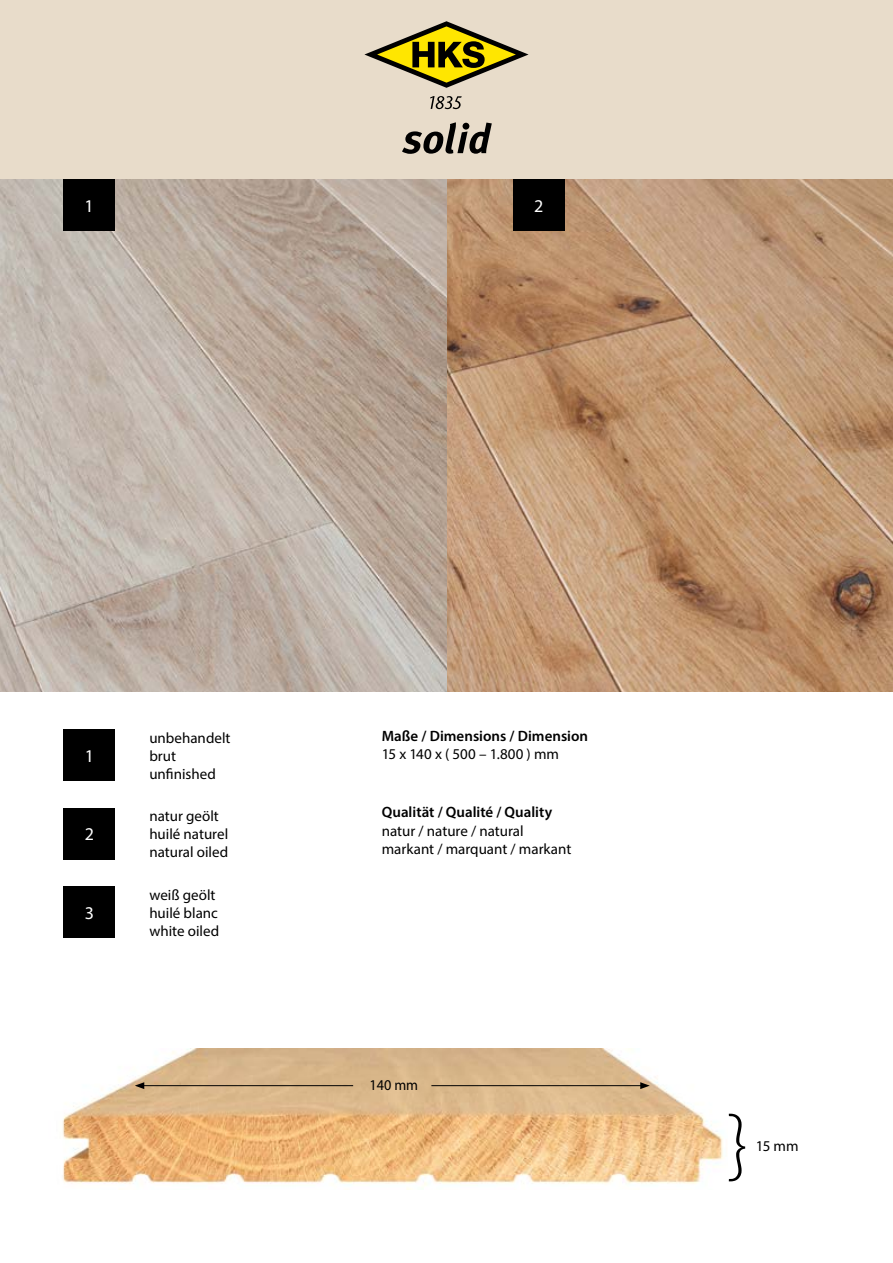
<style>
.page{position:relative;width:893px;height:1263px;background:#fff}
.page>*{position:absolute;margin:0;border:0;box-sizing:border-box;transform-origin:0 0}
.t1{font:300 75.9px "Aleo";color:#000}
.t2{font:18px "Myriad Pro";color:#fff}
.t3{font:15px/18px "Myriad Pro";color:#000}
.t4{font:600 15px "Myriad Pro";color:#000}
.t5{font:15px "Myriad Pro";color:#000;scale:.95 1}
</style>
<div class="page">
<div style="left:0;top:0;width:893px;height:180px;background:#e8dcca"></div>
<img style="left:0;top:180px;width:893px;height:511px">
<div style="left:513px;top:180px;width:51px;height:51px;background:#000"></div>
<div style="left:64px;top:180px;width:51px;height:51px;background:#000"></div>
<svg style="left:402px;top:122px;width:90px;height:32px"></svg>
<svg style="left:364px;top:21px;width:165px;height:67px"></svg>
<svg style="left:430px;top:96px;width:32px;height:13px"></svg>
<img style="left:62px;top:1049px;width:661px;height:140px">
<hr style="left:431px;top:1085px;width:212px;height:1px;background:#000">
<svg style="left:640px;top:1082px;width:10px;height:7px"></svg>
<hr style="left:142px;top:1085px;width:211px;height:1px;background:#000">
<svg style="left:135px;top:1082px;width:9px;height:7px"></svg>
<div style="left:64px;top:730px;width:51px;height:51px;background:#000"></div>
<div style="left:64px;top:808px;width:51px;height:51px;background:#000"></div>
<div style="left:64px;top:887px;width:51px;height:51px;background:#000"></div>
<p class="t2" style="left:84px;top:195px;width:11px">1</p>
<p class="t2" style="left:534px;top:195px;width:11px">2</p>
<p class="t2" style="left:85px;top:744px;width:11px">1</p>
<p class="t2" style="left:85px;top:823px;width:11px">2</p>
<p class="t2" style="left:85px;top:901px;width:11px">3</p>
<p class="t3" style="left:149px;top:729px;width:83px">unbehandelt brut unfinished</p>
<p class="t3" style="left:149px;top:807px;width:80px">natur geölt huilé naturel natural oiled</p>
<p class="t3" style="left:149px;top:885px;width:71px">weiß geölt huilé blanc white oiled</p>
<p class="t4" style="left:382px;top:726px;width:208px">Maße / Dimensions / Dimension</p>
<p class="t3" style="left:382px;top:745px;width:179px">15 x 140 x ( 500 – 1.800 ) mm</p>
<p class="t4" style="left:382px;top:802px;width:172px">Qualität / Qualité / Quality</p>
<p class="t3" style="left:382px;top:821px;width:191px">natur / nature / natural markant / marquant / markant</p>
<p class="t5" style="left:369px;top:1075px;width:53px">140 mm</p>
<h1 class="t1" style="left:727px;top:1103px;width:23px">}</h1>
<p class="t3" style="left:756px;top:1137px;width:44px">15 mm</p>
</div>
